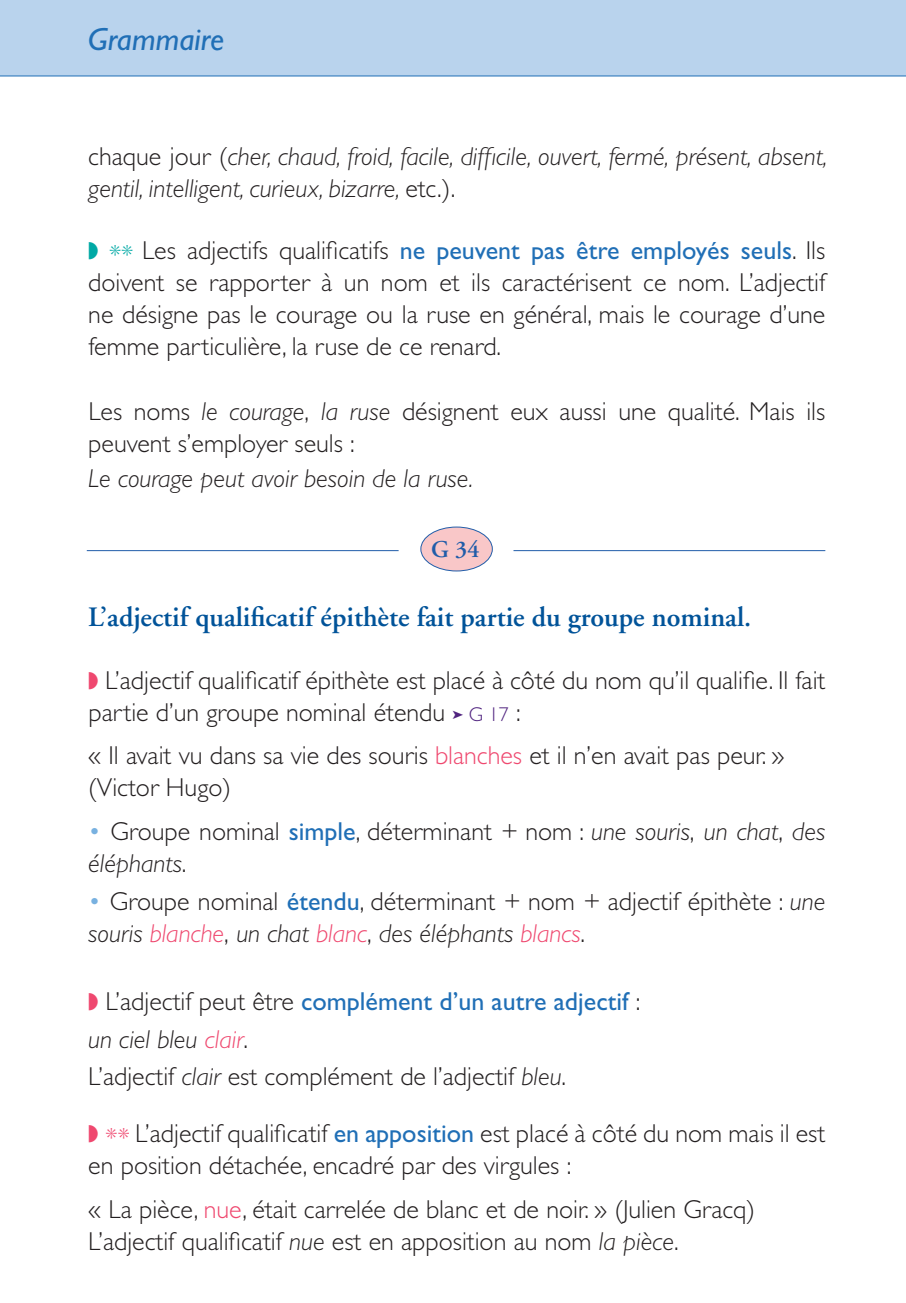
<style>
.page{position:relative;width:906px;height:1303px;background:#fff}
.page>*{position:absolute;margin:0;border:0;box-sizing:border-box;transform-origin:0 0}
.t1{font:italic 32px "Gill Sans";color:#206fb6}
.t2{font:600 28px "Adobe Garamond";color:#015399}
.t3{font:300 26px/32px "Gill Sans";color:#231f20}
.t4{font:italic 300 26px/32px "Gill Sans";color:#231f20}
.t5{font:600 24px "Adobe Garamond";color:#215da9}
.s1{font-style:normal}
.s2{color:#00a9a5}
.s3{font-weight:400;color:#206fb6}
.s4{font-style:italic}
.s5{color:#ef486f}
.s6{color:#50237f}
.s7{font-size:20px;color:#50237f}
.s8{color:#78b1e0}
.s9{font-style:italic;color:#ef486f}
</style>
<div class="page">
<div style="left:0;top:0;width:906px;height:76px;background:#b9d3ed"></div>
<hr style="left:0;top:75px;width:906px;height:1px;background:#206fb6">
<hr style="left:87px;top:550px;width:312px;height:1px;background:#215da9">
<hr style="left:513px;top:550px;width:312px;height:1px;background:#215da9">
<div style="left:421px;top:527px;width:71px;height:44px;background:#f9c7c8;border-radius:50%"></div>
<div style="left:421px;top:527px;width:72px;height:44px;border:1px solid #215da9;border-radius:50%"></div>
<p class="t1" style="left:88px;top:21px;width:137px">Grammaire</p>
<p class="t4" style="left:88px;top:140px;width:741px"><span class="s1">chaque jour (</span>cher, chaud, froid, facile, difficile, ouvert, fermé, présent, absent, gentil, intelligent, curieux, bizarre, <span class="s1">etc.).</span></p>
<p class="t3" style="left:88px;top:235px;width:739px;text-align:justify"><span class="s2">◗ **</span> Les adjectifs qualificatifs <span class="s3">ne peuvent pas être employés seuls</span>. Ils doivent se rapporter à un nom et ils caractérisent ce nom. L’adjectif ne désigne pas le courage ou la ruse en général, mais le courage d’une femme particulière, la ruse de ce renard.</p>
<p class="t3" style="left:88px;top:395px;width:738px">Les noms <span class="s4">le courage</span>, <span class="s4">la ruse</span> désignent eux aussi une qualité. Mais ils peuvent s’employer seuls :</p>
<p class="t4" style="left:88px;top:462px;width:386px">Le courage peut avoir besoin de la ruse.</p>
<p class="t5" style="left:431px;top:536px;width:50px">G 34</p>
<p class="t2" style="left:88px;top:602px;width:665px">L’adjectif qualificatif épithète fait partie du groupe nominal.</p>
<p class="t3" style="left:88px;top:664px;width:739px"><span class="s5">◗</span> L’adjectif qualificatif épithète est placé à côté du nom qu’il qualifie. Il fait partie d’un groupe nominal étendu <span class="s6">➤</span> <span class="s7">G 17</span> :</p>
<p class="t3" style="left:88px;top:739px;width:698px">« Il avait vu dans sa vie des souris <span class="s5">blanches</span> et il n’en avait pas peur. » (Victor Hugo)</p>
<p class="t3" style="left:88px;top:815px;width:739px"><span class="s8">•</span> Groupe nominal <span class="s3">simple</span>, déterminant + nom : <span class="s4">une souris</span>, <span class="s4">un chat</span>, <span class="s4">des éléphants</span>.</p>
<p class="t3" style="left:88px;top:885px;width:739px"><span class="s8">•</span> Groupe nominal <span class="s3">étendu</span>, déterminant + nom + adjectif épithète : <span class="s4">une souris</span> <span class="s9">blanche</span>, <span class="s4">un chat</span> <span class="s9">blanc</span>, <span class="s4">des éléphants</span> <span class="s9">blancs</span>.</p>
<p class="t3" style="left:88px;top:982px;width:554px;line-height:37.8px"><span class="s5">◗</span> L’adjectif peut être <span class="s3">complément d’un autre adjectif</span> : <span class="s4">un ciel bleu</span> <span class="s9">clair</span>.<br>L’adjectif <span class="s4">clair</span> est complément de l’adjectif <span class="s4">bleu</span>.</p>
<p class="t3" style="left:88px;top:1117px;width:739px"><span class="s5">◗</span> <span class="s9">**</span> L’adjectif qualificatif <span class="s3">en apposition</span> est placé à côté du nom mais il est en position détachée, encadré par des virgules :</p>
<p class="t3" style="left:88px;top:1193px;width:668px">« La pièce, <span class="s5">nue</span>, était carrelée de blanc et de noir. » (Julien Gracq)<br>L’adjectif qualificatif <span class="s4">nue</span> est en apposition au nom <span class="s4">la pièce</span>.</p>
</div>
